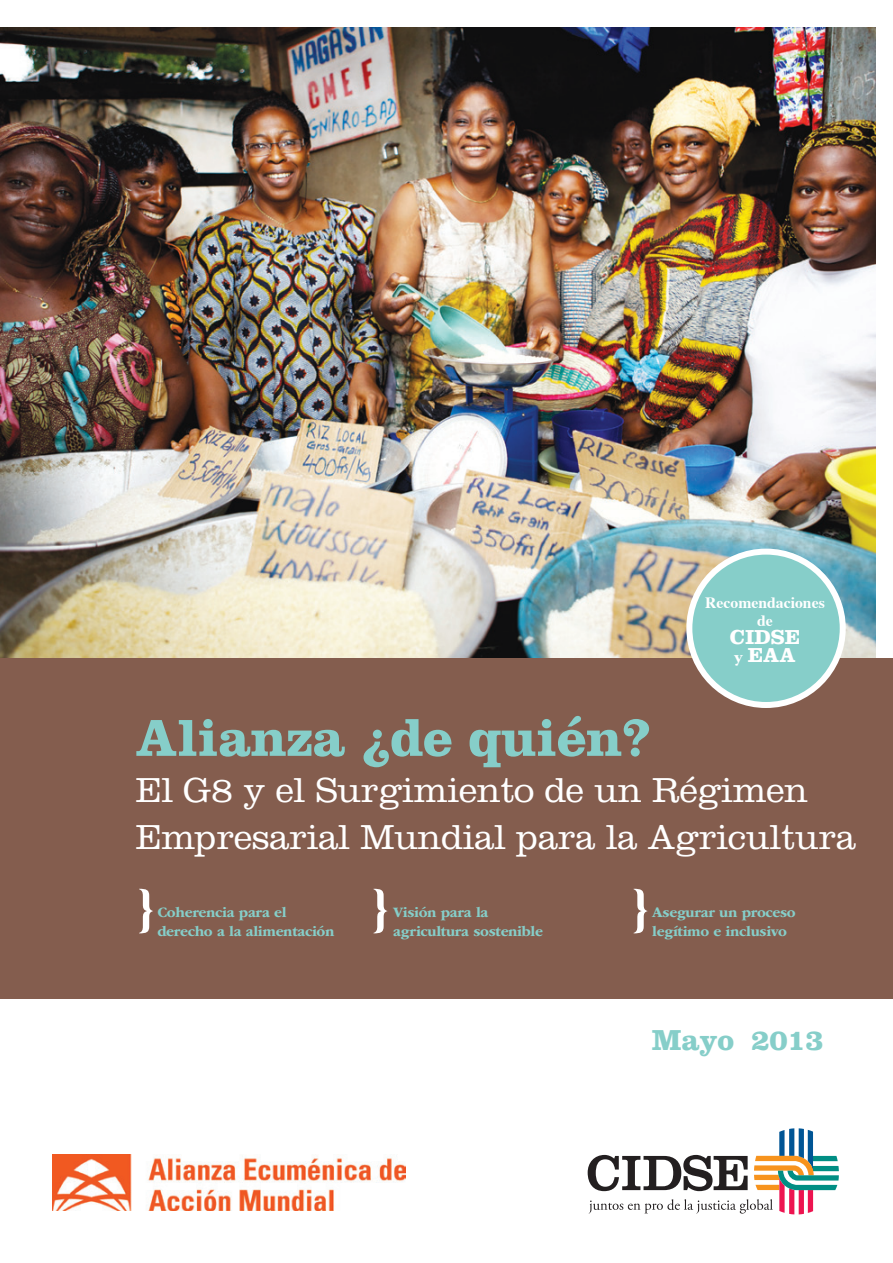
<style>
.page{position:relative;width:893px;height:1263px;background:#fff}
.page>*{position:absolute;margin:0;border:0;box-sizing:border-box;transform-origin:0 0}
.t1{font:700 54px "Clarendon LT Std";letter-spacing:-.01em;color:#86cec9}
.t2{font:51px "Clarendon LT Std";color:#fff}
.t3{font:300 36px/46.5px "Clarendon LT Std";letter-spacing:-.01em;color:#fff}
.t4{font:700 30px "Clarendon LT Std";letter-spacing:-.01em;color:#86cec9}
.t5{font:700 21px "Clarendon LT Std";color:#fff}
.t6{font:700 15.75px/18px "Times";color:#fff;text-align:center}
.tekst{font:700 15px/19.5px "ITC Garamond Std";letter-spacing:-.02em;color:#86cec9}
.s1{font-family:"ITC Garamond Std";font-size:15.75px}
</style>
<div class="page">
<img style="left:0;top:28px;width:875px;height:630px">
<div style="left:0;top:658px;width:893px;height:340px;background:#845d4e"></div>
<div style="left:689px;top:552px;width:154px;height:153px;background:#86cec9;border-radius:50%"></div>
<div style="left:686px;top:549px;width:160px;height:159px;border:6px solid #fff;border-radius:50%"></div>
<svg style="left:588px;top:1128px;width:251px;height:86px"></svg>
<img style="left:52px;top:1154px;width:354px;height:56px">
<p class="t6" style="left:705px;top:592px;width:121px">Recomendaciones de</p>
<p class="t5" style="left:730px;top:624px;width:71px">CIDSE</p>
<p class="t5" style="left:734px;top:642px;width:63px"><span class="s1">y</span> EAA</p>
<p class="t1" style="left:136px;top:705px;width:517px">Alianza ¿de quién?</p>
<p class="t3" style="left:136px;top:767px;width:722px">El G8 y el Surgimiento de un Régimen<br>Empresarial Mundial para la Agricultura</p>
<p class="t2" style="left:135px;top:876px;width:21px">}</p>
<p class="t2" style="left:369px;top:876px;width:21px">}</p>
<p class="t2" style="left:629px;top:876px;width:21px">}</p>
<p class="tekst" style="left:157px;top:902px;width:179px">Coherencia para el derecho a la alimentación</p>
<p class="tekst" style="left:393px;top:902px;width:151px">Visión para la agricultura sostenible</p>
<p class="tekst" style="left:652px;top:902px;width:145px">Asegurar un proceso legítimo e inclusivo</p>
<p class="t4" style="left:652px;top:1021px;width:174px">Mayo 2013</p>
</div>
